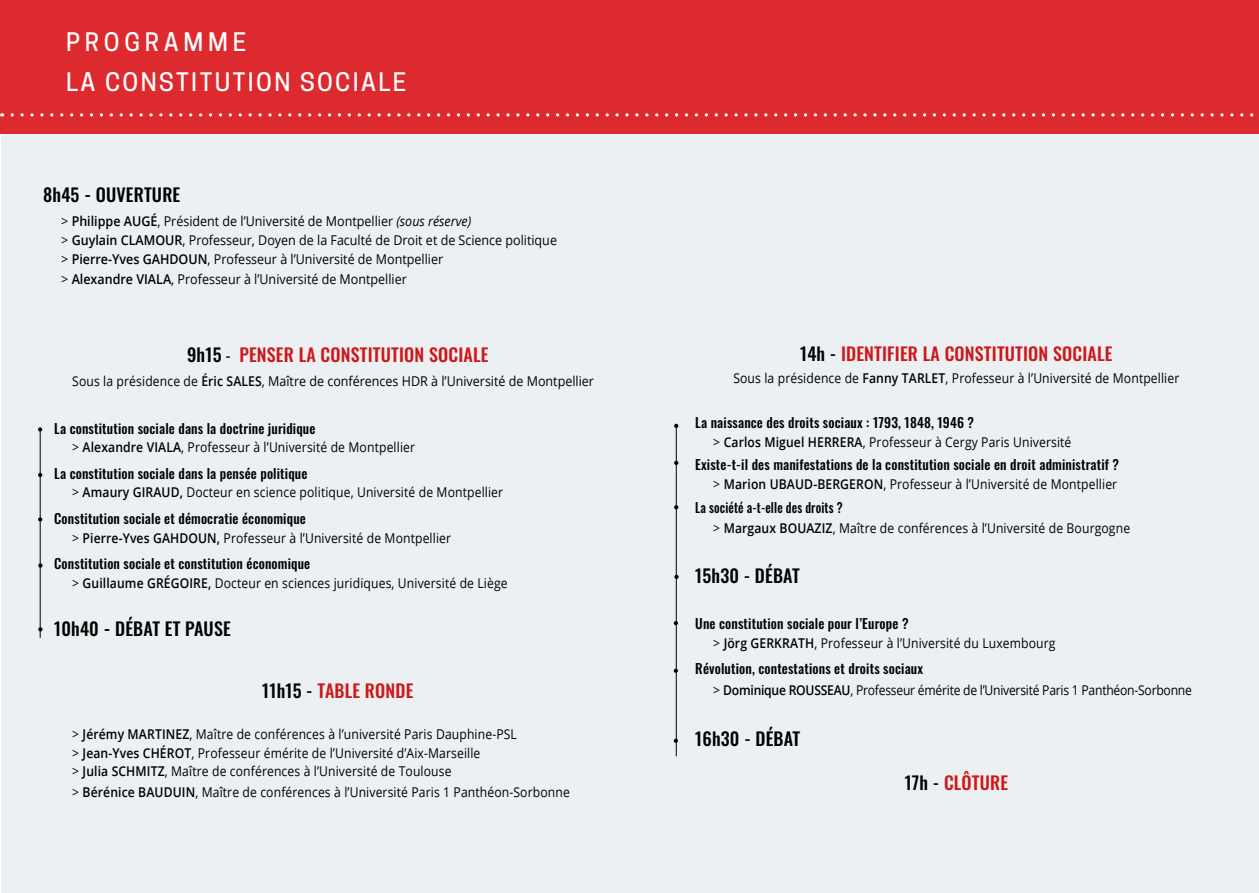
<style>
.page{position:relative;width:1259px;height:893px;background:#fff}
.page>*{position:absolute;margin:0;border:0;box-sizing:border-box;transform-origin:0 0}
.t1{font:500 24px "Cooper Hewitt";letter-spacing:.1em;color:#fff}
.t2{font:500 24px "Cooper Hewitt";letter-spacing:.2em;color:#fff}
.t3{font:500 18px "Oswald";letter-spacing:.01em;color:#cd1719}
.t4{font:500 18px "Oswald";letter-spacing:.01em;color:#000}
.t5{font:13.5px/18.9px "Open Sans";letter-spacing:.01em;color:#000;scale:.9 1}
.t6{font:500 13.5px "Oswald";letter-spacing:.01em;color:#000}
.t7{font:13.5px/19.4px "Open Sans";letter-spacing:.01em;color:#000;scale:.93 1}
.t8{font:13.5px "Open Sans";letter-spacing:-.02em;color:#000;scale:.9 1}
.t9{font:500 13.5px "Oswald";letter-spacing:.01em;color:#000;scale:.9 1}
.s1{font-weight:600}
.s2{font-style:italic}
.s3{color:#000}
.s4{font-size:15px;color:#000}
.s5{color:#020203}
</style>
<div class="page">
<div style="left:1px;top:85px;width:1258px;height:808px;background:#ecf0f2"></div>
<div style="left:0;top:0;width:1259px;height:134px;background:#dd2a2e"></div>
<svg style="left:2px;top:113px;width:1249px;height:4px"></svg>
<svg style="left:38px;top:427px;width:4px;height:5px"></svg>
<hr style="left:40px;top:431px;width:1px;height:207px;background:#000">
<svg style="left:38px;top:517px;width:4px;height:5px"></svg>
<svg style="left:38px;top:473px;width:4px;height:4px"></svg>
<svg style="left:38px;top:563px;width:5px;height:5px"></svg>
<svg style="left:674px;top:424px;width:4px;height:4px"></svg>
<hr style="left:676px;top:428px;width:1px;height:328px;background:#000">
<svg style="left:674px;top:505px;width:4px;height:4px"></svg>
<svg style="left:674px;top:461px;width:4px;height:4px"></svg>
<svg style="left:674px;top:621px;width:4px;height:4px"></svg>
<svg style="left:674px;top:739px;width:4px;height:4px"></svg>
<svg style="left:674px;top:669px;width:4px;height:4px"></svg>
<svg style="left:38px;top:627px;width:5px;height:4px"></svg>
<h1 class="t2" style="left:66px;top:28px;width:182px">PROGRAMME</h1>
<h1 class="t1" style="left:66px;top:68px;width:342px">LA CONSTITUTION SOCIALE</h1>
<h2 class="t4" style="left:43px;top:185px;width:139px">8h45 <span class="s1">-</span> OUVERTURE</h2>
<p class="t7" style="left:61px;top:211px;width:534px">&gt; <span class="s1">Philippe AUGÉ</span>, Président de l’Université de Montpellier <span class="s2">(sous réserve)<br></span>&gt; <span class="s1">Guylain CLAMOUR</span>, Professeur, Doyen de la Faculté de Droit et de Science politique &gt; <span class="s1">Pierre-Yves GAHDOUN</span>, Professeur à l’Université de Montpellier<br>&gt; <span class="s1">Alexandre VIALA</span>, Professeur à l’Université de Montpellier</p>
<h2 class="t3" style="left:187px;top:345px;width:303px"><span class="s3">9h15</span> <span class="s4">-</span> PENSER LA CONSTITUTION SOCIALE</h2>
<p class="t5" style="left:72px;top:372px;width:581px">Sous la présidence de <span class="s1">Éric SALES</span>, Maître de conférences HDR à l’Université de Montpellier</p>
<p class="t6" style="left:54px;top:421px;width:263px">La constitution sociale dans la doctrine juridique</p>
<p class="t5" style="left:72px;top:438px;width:382px">&gt; <span class="s1">Alexandre VIALA</span>, Professeur à l’Université de Montpellier</p>
<p class="t6" style="left:54px;top:466px;width:255px">La constitution sociale dans la pensée politique</p>
<p class="t5" style="left:72px;top:483px;width:480px">&gt; <span class="s1">Amaury GIRAUD,</span> Docteur en science politique, Université de Montpellier</p>
<p class="t6" style="left:54px;top:511px;width:253px">Constitution sociale et démocratie économique</p>
<p class="t5" style="left:72px;top:528px;width:422px">&gt; <span class="s1">Pierre-Yves GAHDOUN,</span> Professeur à l’Université de Montpellier</p>
<p class="t6" style="left:54px;top:556px;width:257px">Constitution sociale et constitution économique</p>
<p class="t5" style="left:72px;top:573px;width:485px">&gt; <span class="s1">Guillaume GRÉGOIRE,</span> Docteur en sciences juridiques, Université de Liège</p>
<h2 class="t4" style="left:54px;top:619px;width:178px">10h40 <span class="s1">-</span> DÉBAT ET PAUSE</h2>
<h2 class="t3" style="left:262px;top:681px;width:153px"><span class="s5">11h15 -</span> TABLE RONDE</h2>
<p class="t5" style="left:72px;top:724px;width:495px">&gt; <span class="s1">Jérémy MARTINEZ</span>, Maître de conférences à l’université Paris Dauphine-PSL &gt; <span class="s1">Jean-Yves CHÉROT</span>, Professeur émérite de l’Université d’Aix-Marseille<br>&gt; <span class="s1">Julia SCHMITZ</span>, Maître de conférences à l’Université de Toulouse</p>
<p class="t5" style="left:72px;top:782px;width:554px">&gt; <span class="s1">Bérénice BAUDUIN</span>, Maître de conférences à l’Université Paris 1 Panthéon-Sorbonne</p>
<h2 class="t3" style="left:800px;top:345px;width:314px"><span class="s5">14h -</span> IDENTIFIER LA CONSTITUTION SOCIALE</h2>
<p class="t5" style="left:733px;top:368px;width:497px">Sous la présidence de <span class="s1">Fanny TARLET</span>, Professeur à l’Université de Montpellier</p>
<p class="t6" style="left:695px;top:416px;width:280px">La naissance des droits sociaux : 1793, 1848, 1946 ?</p>
<p class="t5" style="left:713px;top:432px;width:399px">&gt; <span class="s1">Carlos Miguel HERRERA</span>, Professeur à Cergy Paris Université</p>
<p class="t6" style="left:695px;top:458px;width:425px">Existe-t-il des manifestations de la constitution sociale en droit administratif ?</p>
<p class="t5" style="left:713px;top:474px;width:450px">&gt; <span class="s1">Marion UBAUD-BERGERON</span>, Professeur à l’Université de Montpellier</p>
<p class="t9" style="left:695px;top:500px;width:165px">La société a-t-elle des droits ?</p>
<p class="t5" style="left:713px;top:518px;width:465px">&gt; <span class="s1">Margaux BOUAZIZ</span>, Maître de conférences à l’Université de Bourgogne</p>
<h2 class="t4" style="left:695px;top:566px;width:106px">15h30 - DÉBAT</h2>
<p class="t6" style="left:695px;top:617px;width:215px">Une constitution sociale pour l’Europe ?</p>
<p class="t5" style="left:713px;top:633px;width:382px">&gt; <span class="s1">Jörg GERKRATH</span>, Professeur à l’Université du Luxembourg</p>
<p class="t6" style="left:695px;top:662px;width:229px">Révolution, contestations et droits sociaux</p>
<p class="t8" style="left:713px;top:680px;width:533px">&gt; <span class="s1">Dominique ROUSSEAU</span>, Professeur émérite de l’Université Paris 1 Panthéon-Sorbonne</p>
<h2 class="t4" style="left:695px;top:729px;width:107px">16h30 - DÉBAT</h2>
<h2 class="t3" style="left:904px;top:773px;width:105px"><span class="s5">17h -</span> CLÔTURE</h2>
</div>
